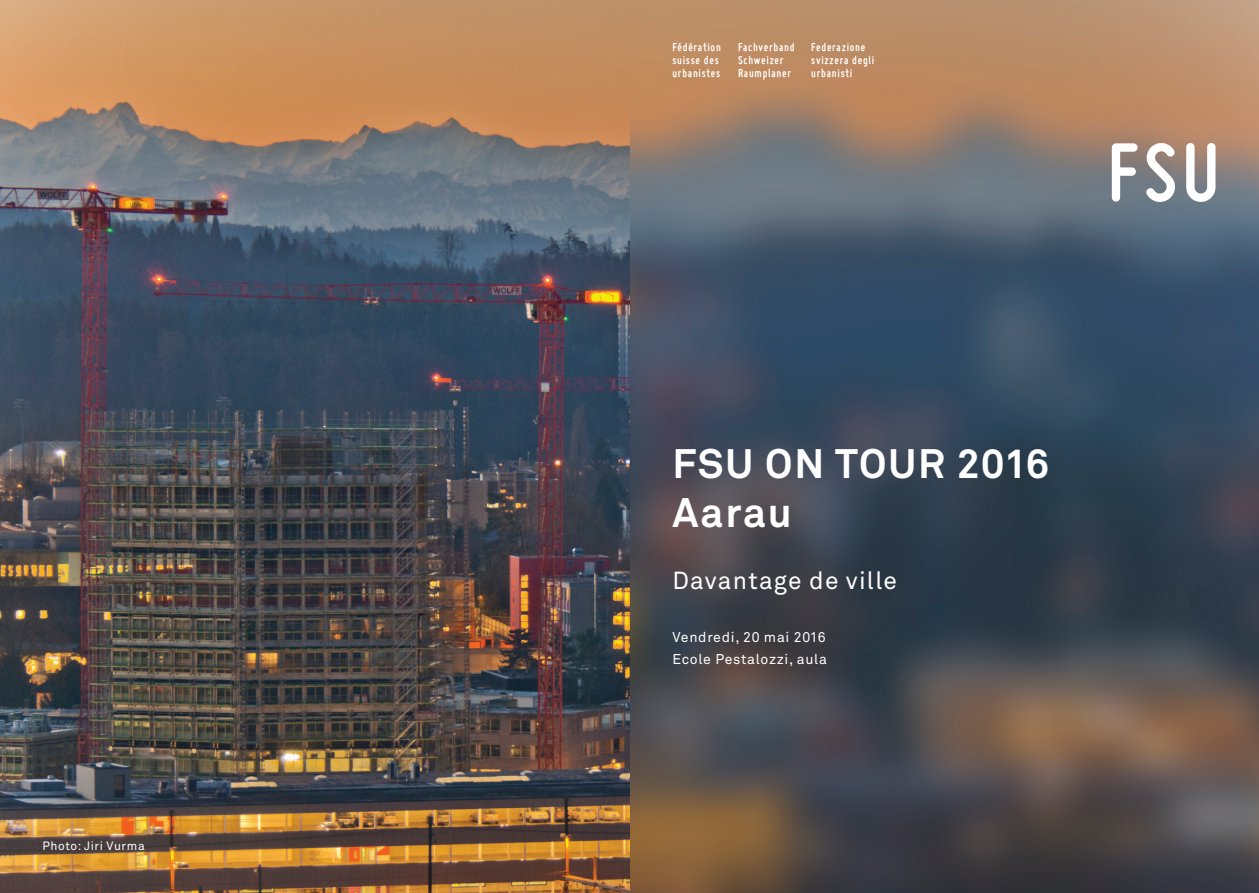
<style>
.page{position:relative;width:1259px;height:893px;background:#fff}
.page>*{position:absolute;margin:0;border:0;box-sizing:border-box;transform-origin:0 0}
.t1{font:700 40.8px/48.9px "Akkurat";letter-spacing:.045em;color:#fff}
.t2{font:24.45px "Akkurat";letter-spacing:.05em;color:#fff}
.t3{font:14.1px/22.2px "Akkurat";letter-spacing:.05em;color:#fff}
.t4{font:700 12.3px/13px "Miso";letter-spacing:.06em;color:#fff}
.t5{font:12px "Akkurat";letter-spacing:.05em;color:#fff}
</style>
<div class="page">
<img style="left:0;top:0;width:1259px;height:893px">
<svg style="left:1111px;top:142px;width:104px;height:60px"></svg>
<p class="t5" style="left:43px;top:838px;width:104px">Photo: Jiri Vurma</p>
<p class="t4" style="left:672px;top:40px;width:50px">Fédération suisse des urbanistes</p>
<p class="t4" style="left:738px;top:40px;width:58px">Fachverband<br>Schweizer<br>Raumplaner</p>
<p class="t4" style="left:811px;top:40px;width:64px">Federazione svizzera degli urbanisti</p>
<h1 class="t1" style="left:672px;top:438px;width:378px">FSU ON TOUR 2016<br>Aarau</h1>
<h2 class="t2" style="left:672px;top:565px;width:226px">Davantage de ville</h2>
<p class="t3" style="left:672px;top:626px;width:156px">Vendredi, 20 mai 2016<br>Ecole Pestalozzi, aula</p>
</div>
